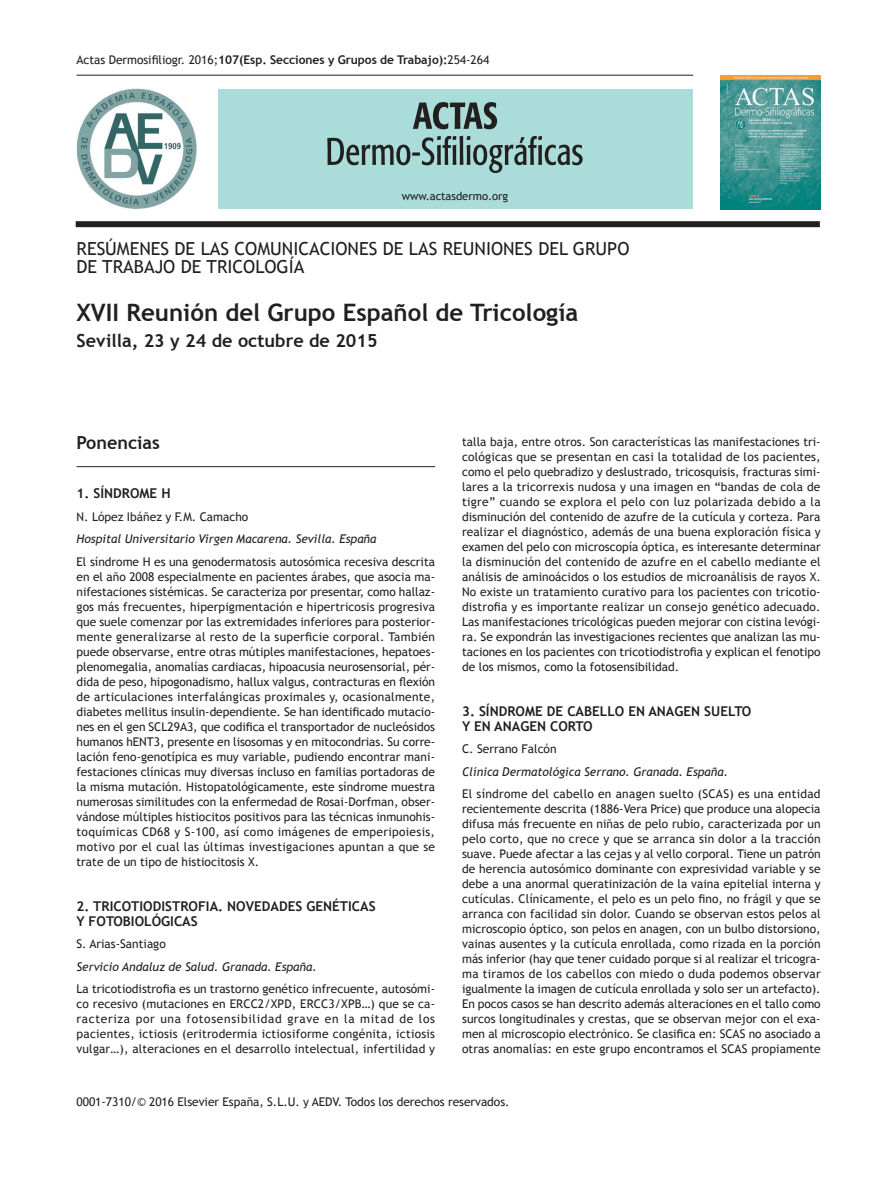
<style>
.page{position:relative;width:893px;height:1191px;background:#fff}
.page>*{position:absolute;margin:0;border:0;box-sizing:border-box;transform-origin:0 0}
.t1{font:700 24px "Trebuchet MS";color:#221f1f}
.t2{font:18px/18px "Trebuchet MS";color:#221f1f}
.t3{font:700 18px "Trebuchet MS";color:#221f1f}
.t4{font:700 13.5px/15px "Trebuchet MS";color:#221f1f}
.t5{font:12px/15px "Trebuchet MS";color:#221f1f;text-align:justify}
.t6{font:italic 12px "Trebuchet MS";color:#221f1f}
.t7{font:700 12px "Trebuchet MS";letter-spacing:-.005em;color:#221f1f}
.t8{font:11.25px "Trebuchet MS";letter-spacing:-.005em;color:#221f1f}
.s1{font-weight:400}
</style>
<div class="page">
<hr style="left:77px;top:75px;width:616px;height:1px;background:#221f1f">
<img style="left:721px;top:75px;width:100px;height:134px">
<div style="left:76px;top:221px;width:744px;height:6px;background:#221f1f"></div>
<div style="left:218px;top:89px;width:474px;height:119px;background:#aadcd9"></div>
<svg style="left:327px;top:136px;width:256px;height:37px"></svg>
<svg style="left:413px;top:102px;width:84px;height:27px"></svg>
<img style="left:77px;top:89px;width:119px;height:119px">
<hr style="left:77px;top:466px;width:358px;height:1px;background:#221f1f">
<p class="t7" style="left:77px;top:55px;width:414px"><span class="s1">Actas Dermosiiliogr. 2016;</span>107(Esp. Secciones y Grupos de Trabajo):<span class="s1">254-264</span></p>
<p class="t8" style="left:402px;top:191px;width:108px">www.actasdermo.org</p>
<h2 class="t2" style="left:77px;top:241px;width:554px">RESÚMENES DE LAS COMUNICACIONES DE LAS REUNIONES DEL GRUPO<br>DE TRABAJO DE TRICOLOGÍA</h2>
<h1 class="t1" style="left:77px;top:303px;width:503px">XVII Reunión del Grupo Español de Tricología</h1>
<h2 class="t3" style="left:77px;top:333px;width:303px">Sevilla, 23 y 24 de octubre de 2015</h2>
<h2 class="t3" style="left:77px;top:436px;width:85px">Ponencias</h2>
<p class="t4" style="left:77px;top:487px;width:96px">1. SÍNDROME H</p>
<p class="t5" style="left:77px;top:509px;width:173px">N. López Ibáñez y F.M. Camacho</p>
<p class="t6" style="left:77px;top:534px;width:301px">Hospital Universitario Virgen Macarena. Sevilla. España</p>
<p class="t5" style="left:77px;top:554px;width:360px">El síndrome H es una genodermatosis autosómica recesiva descrita en el año 2008 especialmente en pacientes árabes, que asocia ma&shy;nifestaciones sistémicas. Se caracteriza por presentar, como hallaz&shy;gos más frecuentes, hiperpigmentación e hipertricosis progresiva que suele comenzar por las extremidades inferiores para posterior&shy;mente generalizarse al resto de la supericie corporal. También puede observarse, entre otras mútiples manifestaciones, hepatoes&shy;plenomegalia, anomalías cardiacas, hipoacusia neurosensorial, pér&shy;dida de peso, hipogonadismo, hallux valgus, contracturas en lexión de articulaciones interfalángicas proximales y, ocasionalmente, diabetes mellitus insulin-dependiente. Se han identiicado mutacio&shy;nes en el gen SCL29A3, que codiica el transportador de nucleósidos humanos hENT3, presente en lisosomas y en mitocondrias. Su corre&shy;lación feno-genotípica es muy variable, pudiendo encontrar mani&shy;festaciones clínicas muy diversas incluso en familias portadoras de la misma mutación. Histopatológicamente, este síndrome muestra numerosas similitudes con la enfermedad de Rosai-Dorfman, obser&shy;vándose múltiples histiocitos positivos para las técnicas inmunohis&shy;toquímicas CD68 y S-100, así como imágenes de emperipoiesis, motivo por el cual las últimas investigaciones apuntan a que se trate de un tipo de histiocitosis X.</p>
<p class="t4" style="left:77px;top:899px;width:301px">2. TRICOTIODISTROFIA. NOVEDADES GENÉTICAS<br>Y FOTOBIOLÓGICAS</p>
<p class="t5" style="left:77px;top:936px;width:91px">S. Arias-Santiago</p>
<p class="t6" style="left:77px;top:961px;width:242px">Servicio Andaluz de Salud. Granada. España.</p>
<p class="t5" style="left:77px;top:981px;width:360px">La tricotiodistroia es un trastorno genético infrecuente, autosómi&shy;co recesivo (mutaciones en ERCC2/XPD, ERCC3/XPB…) que se ca&shy;racteriza por una fotosensibilidad grave en la mitad de los pacientes, ictiosis (eritrodermia ictiosiforme congénita, ictiosis vulgar…), alteraciones en el desarrollo intelectual, infertilidad y</p>
<p class="t5" style="left:462px;top:434px;width:360px">talla baja, entre otros. Son características las manifestaciones tri&shy;cológicas que se presentan en casi la totalidad de los pacientes, como el pelo quebradizo y deslustrado, tricosquisis, fracturas simi&shy;lares a la tricorrexis nudosa y una imagen en “bandas de cola de tigre” cuando se explora el pelo con luz polarizada debido a la disminución del contenido de azufre de la cutícula y corteza. Para realizar el diagnóstico, además de una buena exploración física y examen del pelo con microscopía óptica, es interesante determinar la disminución del contenido de azufre en el cabello mediante el análisis de aminoácidos o los estudios de microanálisis de rayos X.<br>No existe un tratamiento curativo para los pacientes con tricotio&shy;distroia y es importante realizar un consejo genético adecuado.<br>Las manifestaciones tricológicas pueden mejorar con cistina levógi&shy;ra. Se expondrán las investigaciones recientes que analizan las mu&shy;taciones en los pacientes con tricotiodistroia y explican el fenotipo de los mismos, como la fotosensibilidad.</p>
<p class="t4" style="left:462px;top:704px;width:291px">3. SÍNDROME DE CABELLO EN ANAGEN SUELTO<br>Y EN ANAGEN CORTO</p>
<p class="t5" style="left:462px;top:741px;width:96px">C. Serrano Falcón</p>
<p class="t6" style="left:462px;top:766px;width:267px">Clínica Dermatológica Serrano. Granada. España.</p>
<p class="t5" style="left:462px;top:786px;width:360px">El síndrome del cabello en anagen suelto (SCAS) es una entidad recientemente descrita (1886-Vera Price) que produce una alopecia difusa más frecuente en niñas de pelo rubio, caracterizada por un pelo corto, que no crece y que se arranca sin dolor a la tracción suave. Puede afectar a las cejas y al vello corporal. Tiene un patrón de herencia autosómico dominante con expresividad variable y se debe a una anormal queratinización de la vaina epitelial interna y cutículas. Clínicamente, el pelo es un pelo ino, no frágil y que se arranca con facilidad sin dolor. Cuando se observan estos pelos al microscopio óptico, son pelos en anagen, con un bulbo distorsiono, vainas ausentes y la cutícula enrollada, como rizada en la porción más inferior (hay que tener cuidado porque si al realizar el tricogra&shy;ma tiramos de los cabellos con miedo o duda podemos observar igualmente la imagen de cutícula enrollada y solo ser un artefacto).<br>En pocos casos se han descrito además alteraciones en el tallo como surcos longitudinales y crestas, que se observan mejor con el exa&shy;men al microscopio electrónico. Se clasiica en: SCAS no asociado a otras anomalías: en este grupo encontramos el SCAS propiamente</p>
<p class="t5" style="left:77px;top:1095px;width:434px">0001-7310/© 2016 Elsevier España, S.L.U. y AEDV. Todos los derechos reservados.</p>
</div>
